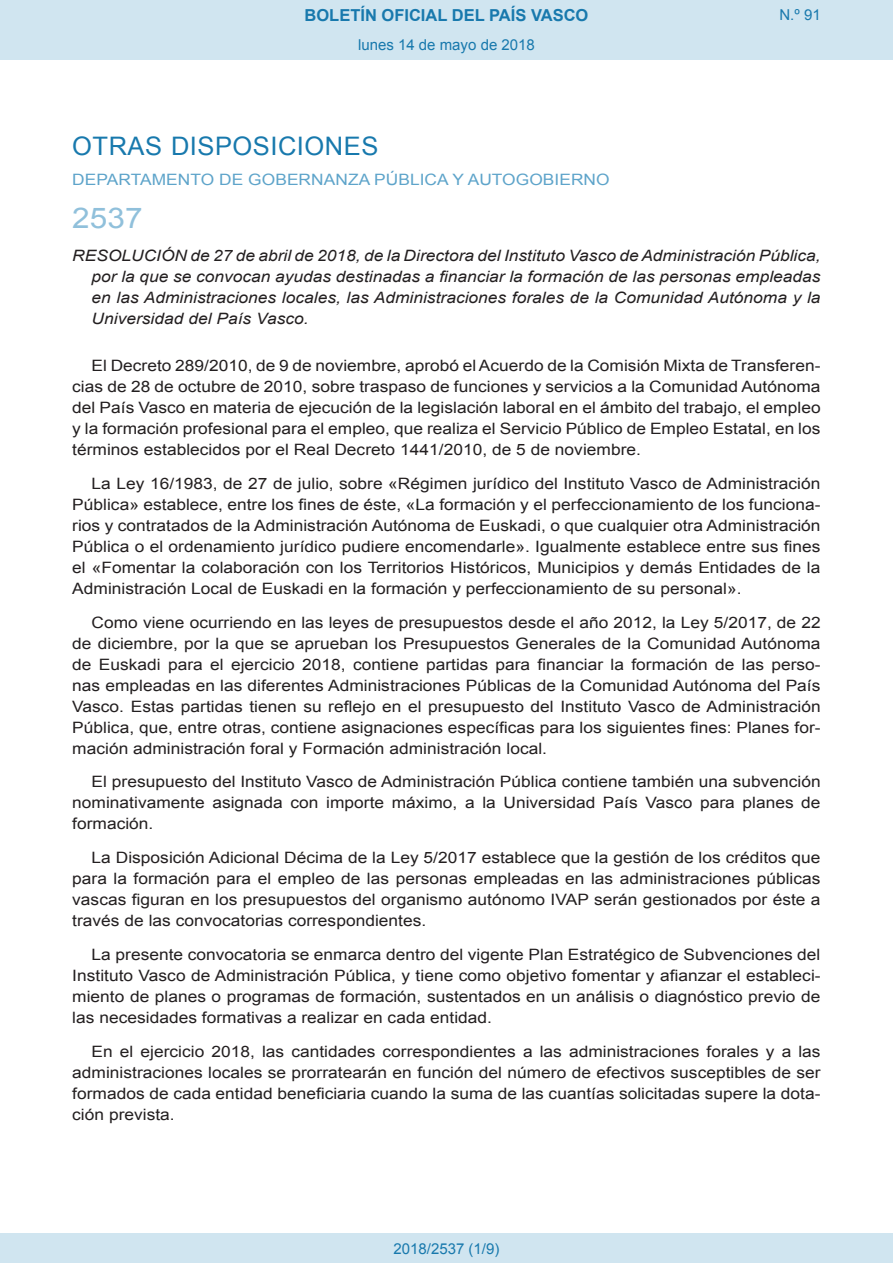
<style>
.page{position:relative;width:893px;height:1263px;background:#fff}
.page>*{position:absolute;margin:0;border:0;box-sizing:border-box;transform-origin:0 0}
.BOPVOrden{font:28.5px "Arial";color:#90c0db;scale:1.11 1}
.BOPVSeccion{font:25.5px "Arial";letter-spacing:.02em;color:#1879ad}
.t1{font:700 16.5px "Arial";color:#1879ad}
.BOPVDetalle{font:15.6px/21px "Arial";color:#231f20;text-align:justify;scale:1.11 1}
.BOPVTitulo{font:italic 15.6px/21px "Arial";color:#231f20;text-align:justify;scale:1.11 1}
.BOPVOrganismo{font:15.6px "Arial";letter-spacing:.005em;color:#5ea4ca;scale:1.11 1}
.Paginacion_Centro{font:15px "Arial";color:#1879ad}
</style>
<div class="page">
<div style="left:0;top:0;width:893px;height:60px;background:#d0e5f0"></div>
<div style="left:0;top:1233px;width:893px;height:30px;background:#d0e5f0"></div>
<p class="t1" style="left:305px;top:4px;width:285px">BOLETÍN OFICIAL DEL PAÍS VASCO</p>
<p class="Paginacion_Centro" style="left:358px;top:35px;width:178px">lunes 14 de mayo de 2018</p>
<p class="Paginacion_Centro" style="left:779px;top:5px;width:43px">N.º 91</p>
<p class="BOPVSeccion" style="left:72px;top:129px;width:308px">OTRAS DISPOSICIONES</p>
<p class="BOPVOrganismo" style="left:72px;top:169px;width:486px">DEPARTAMENTO DE GOBERNANZA PÚBLICA Y AUTOGOBIERNO</p>
<p class="BOPVOrden" style="left:72px;top:199px;width:65px">2537</p>
<p class="BOPVTitulo" style="left:92px;top:246px;width:658px;text-indent:-19px">RESOLUCIÓN de 27 de abril de 2018, de la Directora del Instituto Vasco de Administración Pública, por la que se convocan ayudas destinadas a financiar la formación de las personas empleadas en las Administraciones locales, las Administraciones forales de la Comunidad Autónoma y la Universidad del País Vasco.</p>
<p class="BOPVDetalle" style="left:72px;top:355px;width:676px;text-indent:19px">El Decreto 289/2010, de 9 de noviembre, aprobó el Acuerdo de la Comisión Mixta de Transferen&shy;cias de 28 de octubre de 2010, sobre traspaso de funciones y servicios a la Comunidad Autónoma del País Vasco en materia de ejecución de la legislación laboral en el ámbito del trabajo, el empleo y la formación profesional para el empleo, que realiza el Servicio Público de Empleo Estatal, en los términos establecidos por el Real Decreto 1441/2010, de 5 de noviembre.</p>
<p class="BOPVDetalle" style="left:72px;top:473px;width:676px;text-indent:19px">La Ley 16/1983, de 27 de julio, sobre «Régimen jurídico del Instituto Vasco de Administración Pública» establece, entre los fines de éste, «La formación y el perfeccionamiento de los funciona&shy;rios y contratados de la Administración Autónoma de Euskadi, o que cualquier otra Administración Pública o el ordenamiento jurídico pudiere encomendarle». Igualmente establece entre sus fines el «Fomentar la colaboración con los Territorios Históricos, Municipios y demás Entidades de la Administración Local de Euskadi en la formación y perfeccionamiento de su personal».</p>
<p class="BOPVDetalle" style="left:72px;top:612px;width:676px;text-indent:19px">Como viene ocurriendo en las leyes de presupuestos desde el año 2012, la Ley 5/2017, de 22 de diciembre, por la que se aprueban los Presupuestos Generales de la Comunidad Autónoma de Euskadi para el ejercicio 2018, contiene partidas para financiar la formación de las perso&shy;nas empleadas en las diferentes Administraciones Públicas de la Comunidad Autónoma del País Vasco. Estas partidas tienen su reflejo en el presupuesto del Instituto Vasco de Administración Pública, que, entre otras, contiene asignaciones específicas para los siguientes fines: Planes for&shy;mación administración foral y Formación administración local.</p>
<p class="BOPVDetalle" style="left:72px;top:771px;width:676px;text-indent:19px">El presupuesto del Instituto Vasco de Administración Pública contiene también una subvención nominativamente asignada con importe máximo, a la Universidad País Vasco para planes de formación.</p>
<p class="BOPVDetalle" style="left:72px;top:847px;width:676px;text-indent:19px">La Disposición Adicional Décima de la Ley 5/2017 establece que la gestión de los créditos que para la formación para el empleo de las personas empleadas en las administraciones públicas vascas figuran en los presupuestos del organismo autónomo IVAP serán gestionados por éste a través de las convocatorias correspondientes.</p>
<p class="BOPVDetalle" style="left:72px;top:944px;width:676px;text-indent:19px">La presente convocatoria se enmarca dentro del vigente Plan Estratégico de Subvenciones del Instituto Vasco de Administración Pública, y tiene como objetivo fomentar y afianzar el estableci&shy;miento de planes o programas de formación, sustentados en un análisis o diagnóstico previo de las necesidades formativas a realizar en cada entidad.</p>
<p class="BOPVDetalle" style="left:72px;top:1041px;width:676px;text-indent:19px">En el ejercicio 2018, las cantidades correspondientes a las administraciones forales y a las administraciones locales se prorratearán en función del número de efectivos susceptibles de ser formados de cada entidad beneficiaria cuando la suma de las cuantías solicitadas supere la dota&shy;ción prevista.</p>
<p class="Paginacion_Centro" style="left:393px;top:1238px;width:107px">2018/2537 (1/9)</p>
</div>
